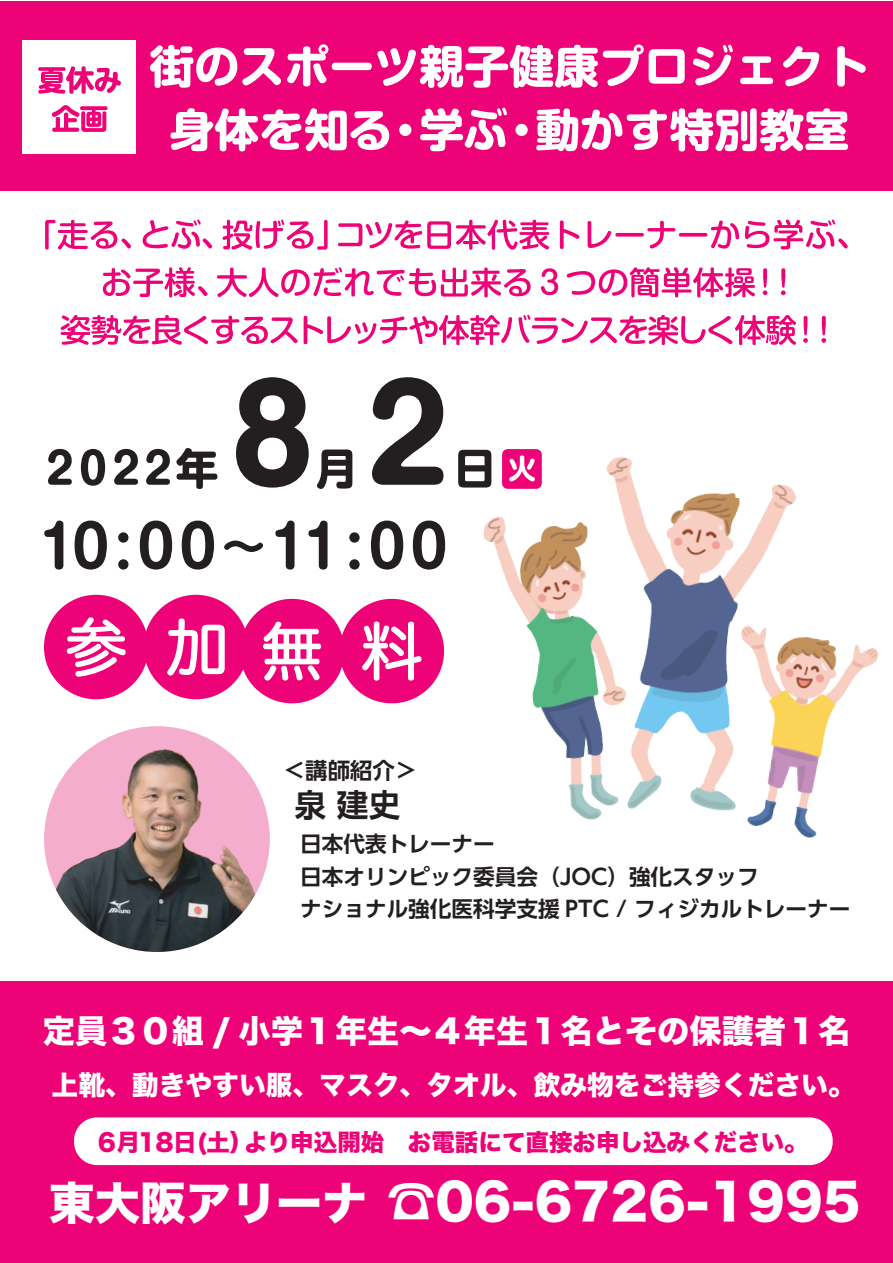
<style>
.page{position:relative;width:893px;height:1263px;background:#fff}
.page>*{position:absolute;margin:0;border:0;box-sizing:border-box;transform-origin:0 0}
.t1{font:48.9px "Hira Kaku Std W8";color:#fff}
.t2{font:32.25px "Hira Kaku Std W8";color:#fff}
.t3{font:700 31.65px "UD Shin Go Pro De";color:#231f20}
.t4{font:26.7px "Hira Kaku Std W8";color:#fff}
.t5{font:23.55px "Hira Kaku Std W8";color:#ed0277}
.t6{font:700 22.5px "UD Shin Go Pro De";color:#231f20}
.t7{font:700 21.6px/32.4px "UD Shin Go Pro De";color:#231f20}
.s1{font-size:45.45px}
</style>
<div class="page">
<div style="left:0;top:1px;width:893px;height:190px;background:#ed0277"></div>
<div style="left:0;top:982px;width:893px;height:281px;background:#ed0277"></div>
<div style="left:23px;top:40px;width:113px;height:114px;background:#fff"></div>
<img style="left:427px;top:408px;width:451px;height:430px">
<div style="left:44px;top:726px;width:226px;height:226px;background:#f5adce;border-radius:50%"></div>
<img style="left:54px;top:748px;width:210px;height:204px">
<svg style="left:48px;top:449px;width:24px;height:36px"></svg>
<svg style="left:81px;top:449px;width:24px;height:37px"></svg>
<svg style="left:114px;top:449px;width:24px;height:36px"></svg>
<svg style="left:146px;top:449px;width:24px;height:36px"></svg>
<svg style="left:176px;top:448px;width:41px;height:41px"></svg>
<svg style="left:236px;top:377px;width:73px;height:111px"></svg>
<svg style="left:317px;top:449px;width:35px;height:40px"></svg>
<svg style="left:372px;top:377px;width:71px;height:108px"></svg>
<svg style="left:458px;top:450px;width:33px;height:37px"></svg>
<svg style="left:44px;top:520px;width:20px;height:50px"></svg>
<svg style="left:74px;top:520px;width:33px;height:50px"></svg>
<svg style="left:118px;top:532px;width:11px;height:38px"></svg>
<svg style="left:139px;top:520px;width:34px;height:50px"></svg>
<svg style="left:181px;top:520px;width:33px;height:50px"></svg>
<svg style="left:224px;top:540px;width:39px;height:12px"></svg>
<svg style="left:275px;top:520px;width:20px;height:50px"></svg>
<svg style="left:308px;top:520px;width:20px;height:50px"></svg>
<svg style="left:349px;top:532px;width:11px;height:38px"></svg>
<svg style="left:371px;top:520px;width:33px;height:50px"></svg>
<svg style="left:412px;top:519px;width:34px;height:52px"></svg>
<svg style="left:150px;top:45px;width:131px;height:43px"></svg>
<svg style="left:287px;top:44px;width:41px;height:42px"></svg>
<div style="left:332px;top:63px;width:40px;height:7px;background:#fff;border-radius:4px"></div>
<svg style="left:377px;top:44px;width:308px;height:44px"></svg>
<svg style="left:693px;top:45px;width:40px;height:41px"></svg>
<svg style="left:740px;top:56px;width:33px;height:28px"></svg>
<svg style="left:783px;top:46px;width:36px;height:40px"></svg>
<svg style="left:837px;top:46px;width:29px;height:41px"></svg>
<svg style="left:170px;top:108px;width:219px;height:43px"></svg>
<div style="left:399px;top:124px;width:12px;height:12px;background:#fff;border-radius:50%"></div>
<svg style="left:420px;top:108px;width:87px;height:43px"></svg>
<div style="left:515px;top:124px;width:13px;height:12px;background:#fff;border-radius:50%"></div>
<svg style="left:536px;top:108px;width:312px;height:43px"></svg>
<svg style="left:45px;top:220px;width:86px;height:30px"></svg>
<svg style="left:143px;top:219px;width:69px;height:30px"></svg>
<svg style="left:223px;top:220px;width:105px;height:30px"></svg>
<svg style="left:338px;top:220px;width:211px;height:30px"></svg>
<svg style="left:560px;top:221px;width:19px;height:28px"></svg>
<svg style="left:588px;top:221px;width:23px;height:27px"></svg>
<svg style="left:615px;top:233px;width:29px;height:4px"></svg>
<svg style="left:647px;top:221px;width:28px;height:27px"></svg>
<svg style="left:679px;top:233px;width:28px;height:4px"></svg>
<svg style="left:711px;top:221px;width:28px;height:28px"></svg>
<svg style="left:745px;top:219px;width:103px;height:30px"></svg>
<svg style="left:103px;top:267px;width:105px;height:30px"></svg>
<svg style="left:217px;top:267px;width:314px;height:30px"></svg>
<svg style="left:541px;top:268px;width:17px;height:27px"></svg>
<svg style="left:567px;top:267px;width:188px;height:30px"></svg>
<svg style="left:763px;top:268px;width:4px;height:27px"></svg>
<svg style="left:781px;top:268px;width:5px;height:27px"></svg>
<svg style="left:61px;top:315px;width:237px;height:30px"></svg>
<svg style="left:304px;top:315px;width:492px;height:30px"></svg>
<svg style="left:803px;top:316px;width:5px;height:27px"></svg>
<svg style="left:821px;top:316px;width:5px;height:27px"></svg>
<div style="left:44px;top:595px;width:104px;height:104px;background:#ed0277;border-radius:50%"></div>
<svg style="left:66px;top:617px;width:60px;height:60px"></svg>
<div style="left:144px;top:595px;width:104px;height:104px;background:#ed0277;border-radius:50%"></div>
<svg style="left:167px;top:618px;width:58px;height:58px"></svg>
<div style="left:240px;top:599px;width:104px;height:104px;background:#ed0277;border-radius:50%"></div>
<svg style="left:262px;top:621px;width:60px;height:83px"></svg>
<div style="left:340px;top:599px;width:104px;height:104px;background:#ed0277;border-radius:50%"></div>
<svg style="left:362px;top:621px;width:60px;height:60px"></svg>
<div style="left:502px;top:449px;width:40px;height:40px;background:#ed0277;border-radius:6px"></div>
<svg style="left:509px;top:455px;width:26px;height:26px"></svg>
<div style="left:74px;top:1117px;width:759px;height:48px;background:#fff;border-radius:23px"></div>
<svg style="left:38px;top:66px;width:83px;height:28px"></svg>
<svg style="left:52px;top:105px;width:56px;height:27px"></svg>
<p class="t6" style="left:283px;top:752px;width:136px">＜講師紹介＞</p>
<h3 class="t3" style="left:295px;top:779px;width:107px">泉 建史</h3>
<p class="t7" style="left:300px;top:827px;width:552px">日本代表トレーナー<br>日本オリンピック委員会（JOC）強化スタッフ<br>ナショナル強化医科学支援 PTC / フィジカルトレーナー</p>
<h2 class="t2" style="left:43px;top:1013px;width:809px">定員３０組 / 小学１年生～４年生１名とその保護者１名</h2>
<p class="t4" style="left:52px;top:1070px;width:805px">上靴、動きやすい服、マスク、タオル、飲み物をご持参ください。</p>
<p class="t5" style="left:95px;top:1129px;width:714px">６月１８日(土）より申込開始　お電話にて直接お申し込みください。</p>
<h1 class="t1" style="left:49px;top:1175px;width:813px"><span class="s1">東大阪アリーナ</span> ☎06-6726-1995</h1>
</div>
